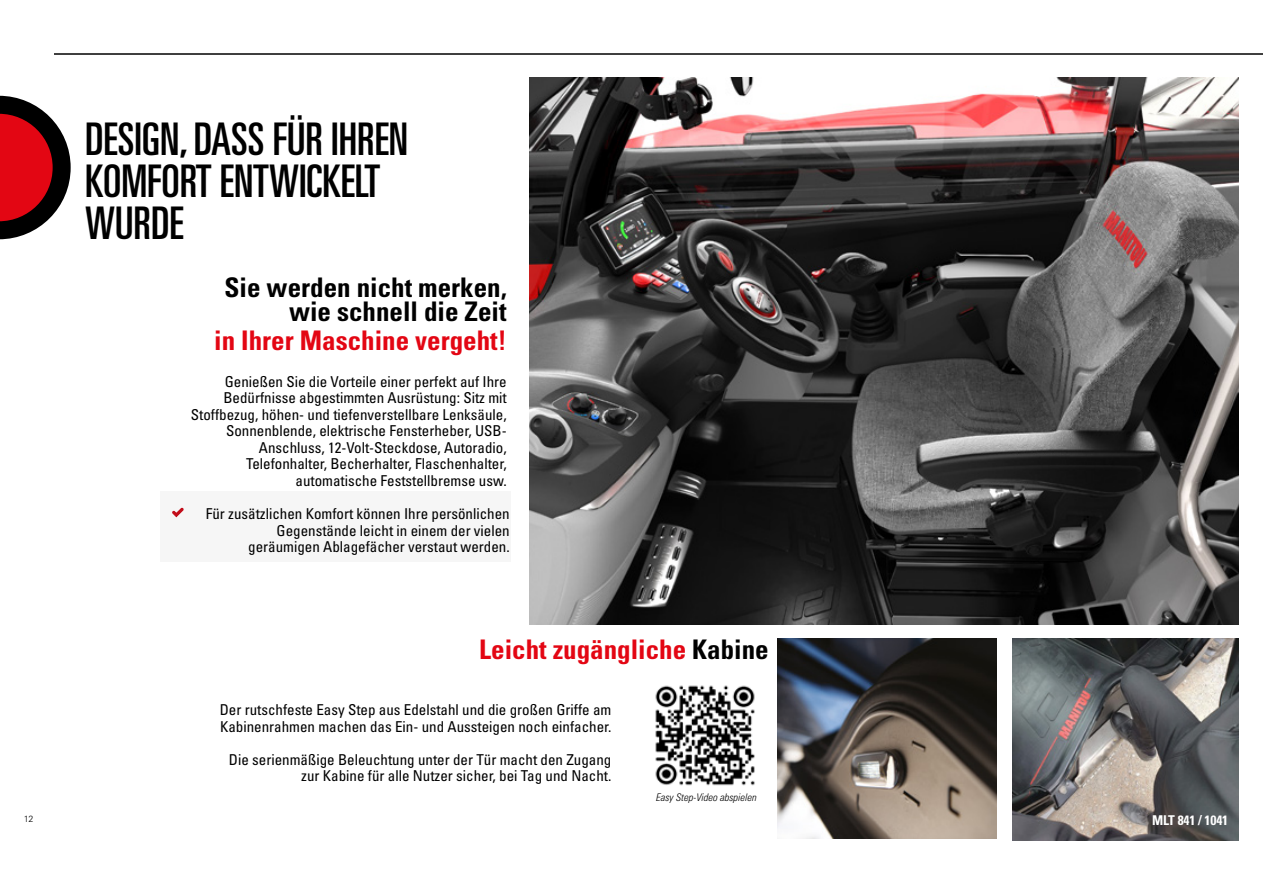
<style>
.page{position:relative;width:1263px;height:893px;background:#fff}
.page>*{position:absolute;margin:0;border:0;box-sizing:border-box;transform-origin:0 0}
.t1{font:45px/42px "Univers LTCYR 59 Ult Cond";color:#000}
.t2{font:27px "Univers LTCYR 67 Bold Cond";color:#e30613}
.t3{font:27px/24px "Univers LTCYR 67 Bold Cond";color:#000;text-align:right}
.t4{font:condensed 15px/16.5px "Univers LTCYR 57";color:#000;text-align:right}
.t5{font:13.5px "Univers LTCYR 67 Bold Cond";letter-spacing:-.01em;color:#fff}
.t6{font:10.5px "Univers LTCYR 47 Light Cond Obl";color:#000}
.t7{font:300 9px "Univers LTCYR 45";color:#000}
.s1{color:#000}
</style>
<div class="page">
<img style="left:777px;top:639px;width:219px;height:199px">
<img style="left:529px;top:77px;width:710px;height:547px">
<svg style="left:0;top:96px;width:71px;height:143px"></svg>
<div style="left:161px;top:491px;width:350px;height:70px;background:#f6f6f6"></div>
<svg style="left:172px;top:507px;width:12px;height:11px"></svg>
<img style="left:655px;top:685px;width:100px;height:101px">
<hr style="left:54px;top:54px;width:1209px;height:1px;background:#000">
<img style="left:1013px;top:639px;width:226px;height:201px">
<p class="t7" style="left:24px;top:813px;width:11px">12</p>
<h1 class="t1" style="left:85px;top:115px;width:324px">DESIGN, DASS FÜR IHREN<br>KOMFORT ENTWICKELT<br>WURDE</h1>
<h2 class="t3" style="left:225px;top:275px;width:283px">Sie werden nicht merken, wie schnell die Zeit</h2>
<h2 class="t2" style="left:214px;top:324px;width:294px">in Ihrer Maschine vergeht!</h2>
<p class="t4" style="left:191px;top:373px;width:317px">Genießen Sie die Vorteile einer perfekt auf Ihre Bedürfnisse abgestimmten Ausrüstung: Sitz mit Stoffbezug, höhen- und tiefenverstellbare Lenksäule, Sonnenblende, elektrische Fensterheber, USB-Anschluss, 12-Volt-Steckdose, Autoradio, Telefonhalter, Becherhalter, Flaschenhalter, automatische Feststellbremse usw.</p>
<p class="t4" style="left:206px;top:505px;width:305px">Für zusätzlichen Komfort können Ihre persönlichen<br>Gegenstände leicht in einem der vielen geräumigen Ablagefächer verstaut werden.</p>
<h2 class="t2" style="left:479px;top:633px;width:291px">Leicht zugängliche <span class="s1">Kabine</span></h2>
<p class="t4" style="left:220px;top:701px;width:393px;text-align:left">Der rutschfeste Easy Step aus Edelstahl und die großen Griffe am<br>Kabinenrahmen machen das Ein- und Aussteigen noch einfacher.</p>
<p class="t4" style="left:229px;top:751px;width:384px">Die serienmäßige Beleuchtung unter der Tür macht den Zugang zur Kabine für alle Nutzer sicher, bei Tag und Nacht.</p>
<p class="t6" style="left:655px;top:790px;width:102px">Easy Step-Video abspielen</p>
<p class="t5" style="left:1152px;top:812px;width:78px">MLT 841 / 1041</p>
</div>
